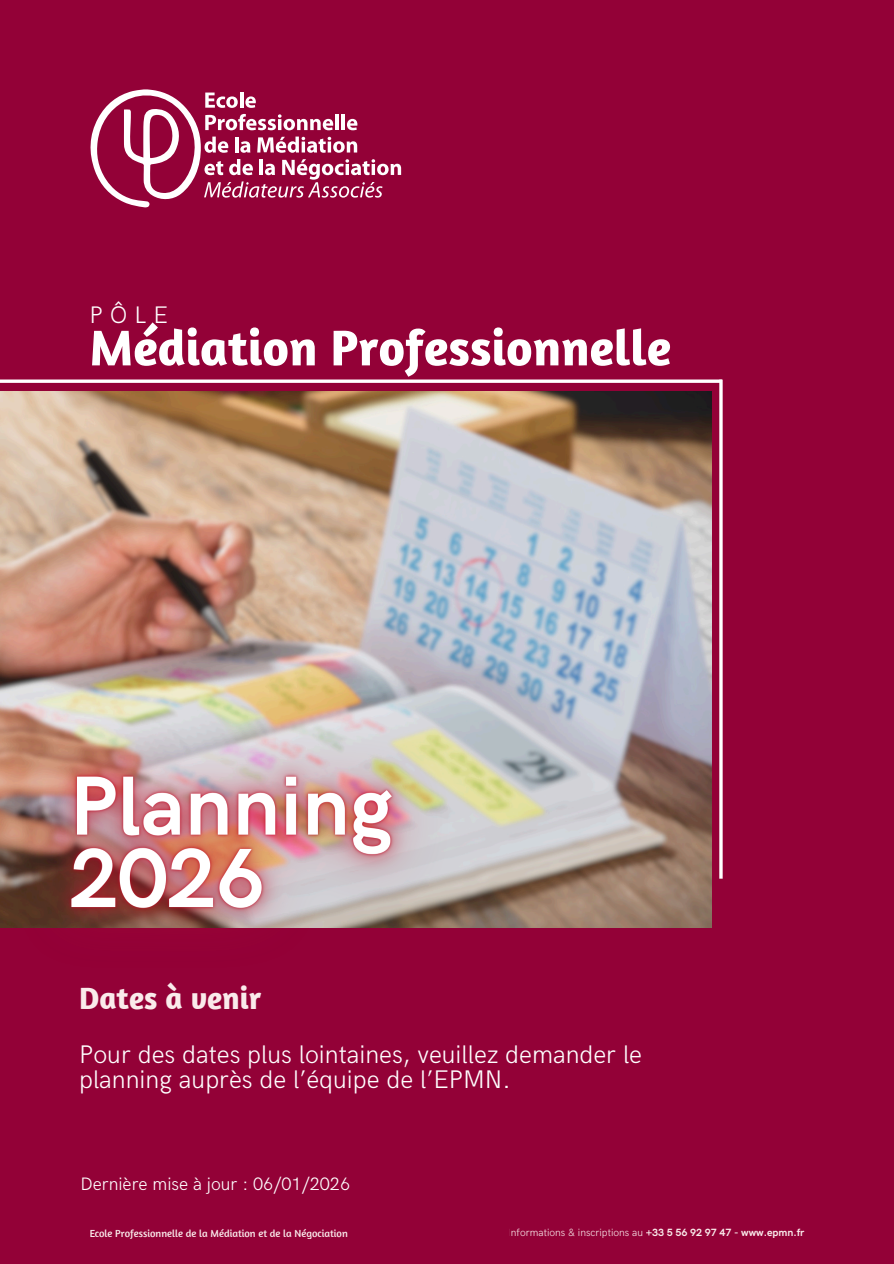
<style>
.page{position:relative;width:894px;height:1264px;background:#fff}
.page>*{position:absolute;margin:0;border:0;box-sizing:border-box;transform-origin:0 0}
.t1{font:700 51px "Amaranth";color:#fff}
.t2{font:700 31.5px "Amaranth";color:#faebeb}
.t3{font:300 25.5px/24.8px "HK Grotesk";color:#fff}
.t4{font:300 24px "HK Grotesk";color:#fff}
.t5{font:300 18px "HK Grotesk";color:#fff}
.t6{font:300 10.5px "HK Grotesk";color:#faebeb}
.t7{font:10.5px "Amaranth";color:#faebeb}
.s1{font-weight:700}
</style>
<div class="page">
<div style="left:0;top:0;width:893px;height:1263px;background:#930137"></div>
<img style="left:0;top:391px;width:711px;height:536px">
<svg style="left:0;top:379px;width:719px;height:4px;background:#eed7df"></svg>
<hr style="left:719px;top:379px;width:3px;height:499px;background:#fff">
<img style="left:0;top:648px;width:505px;height:280px">
<svg style="left:90px;top:89px;width:311px;height:118px"></svg>
<p class="t4" style="left:89px;top:301px;width:80px">PÔLE</p>
<h1 class="t1" style="left:89px;top:315px;width:583px">Médiation Professionnelle</h1>
<p class="t2" style="left:79px;top:978px;width:184px">Dates à venir</p>
<p class="t3" style="left:79px;top:1043px;width:564px">Pour des dates plus lointaines, veuillez demander le planning auprès de l’équipe de l’EPMN.</p>
<p class="t5" style="left:80px;top:1173px;width:271px">Dernière mise à jour : 06/01/2026</p>
<p class="t7" style="left:89px;top:1226px;width:260px">Ecole Professionnelle de la Médiation et de la Négociation</p>
<p class="t6" style="left:508px;top:1226px;width:298px">Informations &amp; inscriptions au <span class="s1">+33 5 56 92 97 47 - www.epmn.fr</span></p>
</div>
